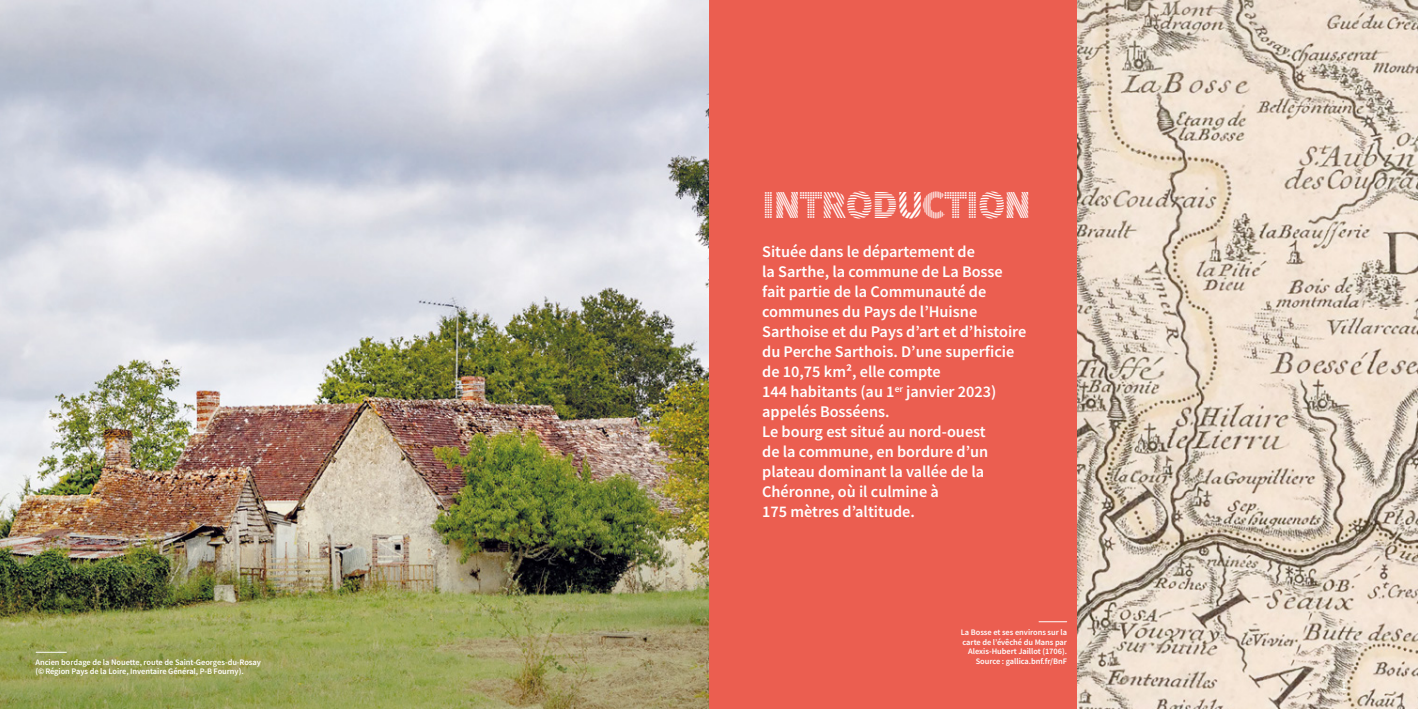
<style>
.page{position:relative;width:1418px;height:709px;background:#fff}
.page>*{position:absolute;margin:0;border:0;box-sizing:border-box;transform-origin:0 0}
.t1{font:40px "Source Sans Pro DISPLAY";letter-spacing:-.025em;color:#fff}
.t2{font:600 16.25px/20px "Source Sans Pro";color:#fff}
.t3{font:12.5px "Source Sans Pro";color:#fff}
.t4{font:600 8.38px/9.6px "Source Sans Pro";letter-spacing:-.005em;color:#fff;text-align:right}
</style>
<div class="page">
<div style="left:697px;top:0;width:380px;height:709px;background:#eb5e50"></div>
<img style="left:1077px;top:0;width:340px;height:709px">
<svg style="left:1039px;top:621px;width:27px;height:1px"></svg>
<img style="left:0;top:0;width:709px;height:709px">
<hr style="left:36px;top:652px;width:30px;height:1px;background:#fff">
<p class="t4" style="left:35px;top:657px;width:227px;line-height:8.8px;text-align:left">Ancien bordage de la Nouette, route de Saint-Georges-du-Rosay (©Région Pays de la Loire, Inventaire Général, P-B Fourny).</p>
<h1 class="t1" style="left:762px;top:184px;width:270px">INTRODUCTION</h1>
<p class="t2" style="left:762px;top:242px;width:266px">Située dans le département de<br>la Sarthe, la commune de La Bosse fait partie de la Communauté de communes du Pays de l’Huisne<br>Sarthoise et du Pays d’art et d’histoire du Perche Sarthois. D’une superficie de 10,75 km², elle compte<br>144 habitants (au 1<sup>er</sup> janvier 2023) appelés Bosséens.<br>Le bourg est situé au nord-ouest<br>de la commune, en bordure d’un plateau dominant la vallée de la<br>Chéronne, où il culmine à<br>175 mètres d’altitude.</p>
<p class="t4" style="left:960px;top:627px;width:108px">La Bosse et ses environs sur la carte de l’évêché du Mans par<br>Alexis-Hubert Jaillot (1706).<br>Source : gallica.bnf.fr/BnF</p>
<p class="t3" style="left:1340px;top:678px;width:8px">1</p>
</div>
